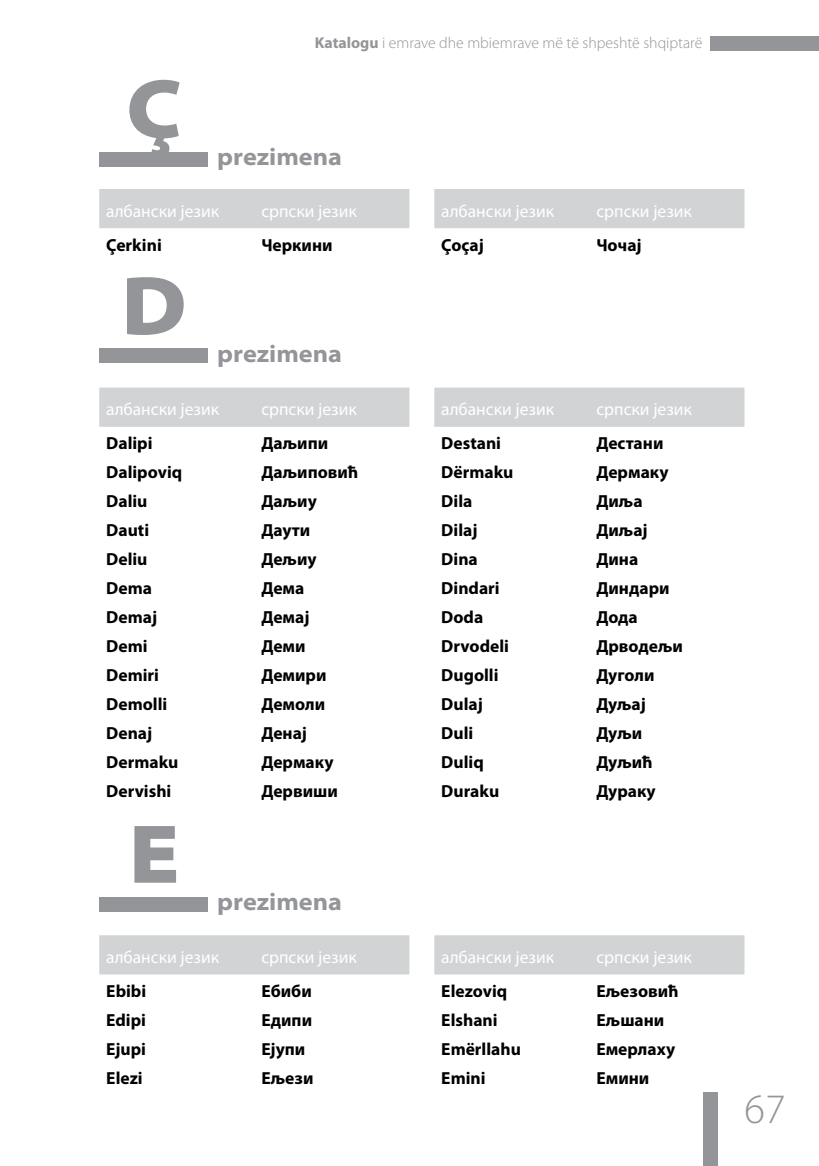
<style>
.page{position:relative;width:819px;height:1166px;background:#fff}
.page>*{position:absolute;margin:0;border:0;box-sizing:border-box;transform-origin:0 0}
.t1{font:900 semi-expanded 84px "Myriad Pro";color:#939598}
.t2{font:300 42px "Myriad Pro";color:#939598}
.t3{font:700 semi-expanded 24.5px "Myriad Pro";color:#939598}
.t4{font:700 17.5px "Myriad Pro";color:#000}
.t5{font:17.5px "Myriad Pro";color:#fff}
.t6{font:300 15.75px "Myriad Pro";color:#939598}
.s1{font-weight:700}
</style>
<div class="page">
<div style="left:711px;top:36px;width:108px;height:14px;background:#939598"></div>
<div style="left:703px;top:1092px;width:14px;height:74px;background:#939598"></div>
<div style="left:99px;top:189px;width:310px;height:39px;background:#d1d3d4"></div>
<div style="left:434px;top:189px;width:310px;height:39px;background:#d1d3d4"></div>
<div style="left:99px;top:388px;width:310px;height:39px;background:#d1d3d4"></div>
<div style="left:434px;top:388px;width:310px;height:39px;background:#d1d3d4"></div>
<div style="left:99px;top:152px;width:108px;height:14px;background:#939598"></div>
<div style="left:99px;top:349px;width:108px;height:14px;background:#939598"></div>
<div style="left:99px;top:897px;width:108px;height:14px;background:#939598"></div>
<div style="left:99px;top:935px;width:310px;height:39px;background:#d1d3d4"></div>
<div style="left:434px;top:935px;width:310px;height:39px;background:#d1d3d4"></div>
<p class="t1" style="left:126px;top:61px;width:58px">Ç</p>
<p class="t6" style="left:315px;top:34px;width:389px"><span class="s1">Katalogu</span> i emrave dhe mbiemrave më të shpeshtë shqiptarë</p>
<p class="t3" style="left:217px;top:143px;width:126px">prezimena</p>
<p class="t5" style="left:106px;top:201px;width:114px">албански језик</p>
<p class="t5" style="left:261px;top:201px;width:97px">српски језик</p>
<p class="t4" style="left:106px;top:235px;width:57px">Çerkini</p>
<p class="t4" style="left:261px;top:235px;width:73px">Черкини</p>
<p class="t1" style="left:122px;top:258px;width:67px">D</p>
<p class="t3" style="left:217px;top:339px;width:126px">prezimena</p>
<p class="t5" style="left:106px;top:400px;width:114px">албански језик</p>
<p class="t5" style="left:261px;top:400px;width:97px">српски језик</p>
<p class="t4" style="left:106px;top:434px;width:48px">Dalipi</p>
<p class="t4" style="left:261px;top:434px;width:68px">Даљипи</p>
<p class="t4" style="left:106px;top:463px;width:77px">Dalipoviq</p>
<p class="t4" style="left:261px;top:463px;width:99px">Даљиповић</p>
<p class="t4" style="left:106px;top:492px;width:43px">Daliu</p>
<p class="t4" style="left:261px;top:492px;width:57px">Даљиу</p>
<p class="t4" style="left:106px;top:521px;width:44px">Dauti</p>
<p class="t4" style="left:261px;top:521px;width:50px">Даути</p>
<p class="t4" style="left:106px;top:550px;width:43px">Deliu</p>
<p class="t4" style="left:261px;top:550px;width:57px">Дељиу</p>
<p class="t4" style="left:106px;top:579px;width:47px">Dema</p>
<p class="t4" style="left:261px;top:579px;width:45px">Дема</p>
<p class="t4" style="left:106px;top:608px;width:52px">Demaj</p>
<p class="t4" style="left:261px;top:608px;width:50px">Демај</p>
<p class="t4" style="left:106px;top:637px;width:43px">Demi</p>
<p class="t4" style="left:261px;top:637px;width:46px">Деми</p>
<p class="t4" style="left:106px;top:666px;width:54px">Demiri</p>
<p class="t4" style="left:261px;top:666px;width:67px">Демири</p>
<p class="t4" style="left:106px;top:695px;width:62px">Demolli</p>
<p class="t4" style="left:261px;top:695px;width:65px">Демоли</p>
<p class="t4" style="left:106px;top:724px;width:48px">Denaj</p>
<p class="t4" style="left:261px;top:724px;width:47px">Денај</p>
<p class="t4" style="left:106px;top:753px;width:74px">Dermaku</p>
<p class="t4" style="left:261px;top:753px;width:74px">Дермаку</p>
<p class="t4" style="left:106px;top:782px;width:67px">Dervishi</p>
<p class="t4" style="left:261px;top:782px;width:78px">Дервиши</p>
<p class="t1" style="left:129px;top:806px;width:52px">E</p>
<p class="t3" style="left:217px;top:888px;width:126px">prezimena</p>
<p class="t5" style="left:106px;top:947px;width:114px">албански језик</p>
<p class="t5" style="left:261px;top:947px;width:97px">српски језик</p>
<p class="t4" style="left:106px;top:981px;width:41px">Ebibi</p>
<p class="t4" style="left:261px;top:981px;width:52px">Ебиби</p>
<p class="t4" style="left:106px;top:1010px;width:41px">Edipi</p>
<p class="t4" style="left:261px;top:1010px;width:52px">Едипи</p>
<p class="t4" style="left:106px;top:1039px;width:41px">Ejupi</p>
<p class="t4" style="left:261px;top:1039px;width:45px">Ејупи</p>
<p class="t4" style="left:106px;top:1068px;width:38px">Elezi</p>
<p class="t4" style="left:261px;top:1068px;width:54px">Ељези</p>
<p class="t5" style="left:441px;top:201px;width:114px">албански језик</p>
<p class="t5" style="left:596px;top:201px;width:97px">српски језик</p>
<p class="t4" style="left:441px;top:235px;width:44px">Çoçaj</p>
<p class="t4" style="left:596px;top:235px;width:47px">Чочај</p>
<p class="t5" style="left:441px;top:400px;width:114px">албански језик</p>
<p class="t5" style="left:596px;top:400px;width:97px">српски језик</p>
<p class="t4" style="left:441px;top:434px;width:61px">Destani</p>
<p class="t4" style="left:596px;top:434px;width:69px">Дестани</p>
<p class="t4" style="left:441px;top:463px;width:74px">Dërmaku</p>
<p class="t4" style="left:596px;top:463px;width:74px">Дермаку</p>
<p class="t4" style="left:441px;top:492px;width:33px">Dila</p>
<p class="t4" style="left:596px;top:492px;width:48px">Диља</p>
<p class="t4" style="left:441px;top:521px;width:38px">Dilaj</p>
<p class="t4" style="left:596px;top:521px;width:53px">Диљај</p>
<p class="t4" style="left:441px;top:550px;width:38px">Dina</p>
<p class="t4" style="left:596px;top:550px;width:43px">Дина</p>
<p class="t4" style="left:441px;top:579px;width:60px">Dindari</p>
<p class="t4" style="left:596px;top:579px;width:75px">Диндари</p>
<p class="t4" style="left:441px;top:608px;width:43px">Doda</p>
<p class="t4" style="left:596px;top:608px;width:43px">Дода</p>
<p class="t4" style="left:441px;top:637px;width:69px">Drvodeli</p>
<p class="t4" style="left:596px;top:637px;width:88px">Дрводељи</p>
<p class="t4" style="left:441px;top:666px;width:59px">Dugolli</p>
<p class="t4" style="left:596px;top:666px;width:60px">Дуголи</p>
<p class="t4" style="left:441px;top:695px;width:43px">Dulaj</p>
<p class="t4" style="left:596px;top:695px;width:51px">Дуљај</p>
<p class="t4" style="left:441px;top:724px;width:34px">Duli</p>
<p class="t4" style="left:596px;top:724px;width:47px">Дуљи</p>
<p class="t4" style="left:441px;top:753px;width:44px">Duliq</p>
<p class="t4" style="left:596px;top:753px;width:58px">Дуљић</p>
<p class="t4" style="left:441px;top:782px;width:59px">Duraku</p>
<p class="t4" style="left:596px;top:782px;width:61px">Дураку</p>
<p class="t5" style="left:441px;top:947px;width:114px">албански језик</p>
<p class="t5" style="left:596px;top:947px;width:97px">српски језик</p>
<p class="t4" style="left:441px;top:981px;width:67px">Elezoviq</p>
<p class="t4" style="left:596px;top:981px;width:84px">Ељезовић</p>
<p class="t4" style="left:441px;top:1010px;width:58px">Elshani</p>
<p class="t4" style="left:596px;top:1010px;width:69px">Ељшани</p>
<p class="t4" style="left:441px;top:1039px;width:81px">Emërllahu</p>
<p class="t4" style="left:596px;top:1039px;width:80px">Емерлаху</p>
<p class="t4" style="left:441px;top:1068px;width:46px">Emini</p>
<p class="t4" style="left:596px;top:1068px;width:54px">Емини</p>
<h2 class="t2" style="left:744px;top:1086px;width:42px">67</h2>
</div>
